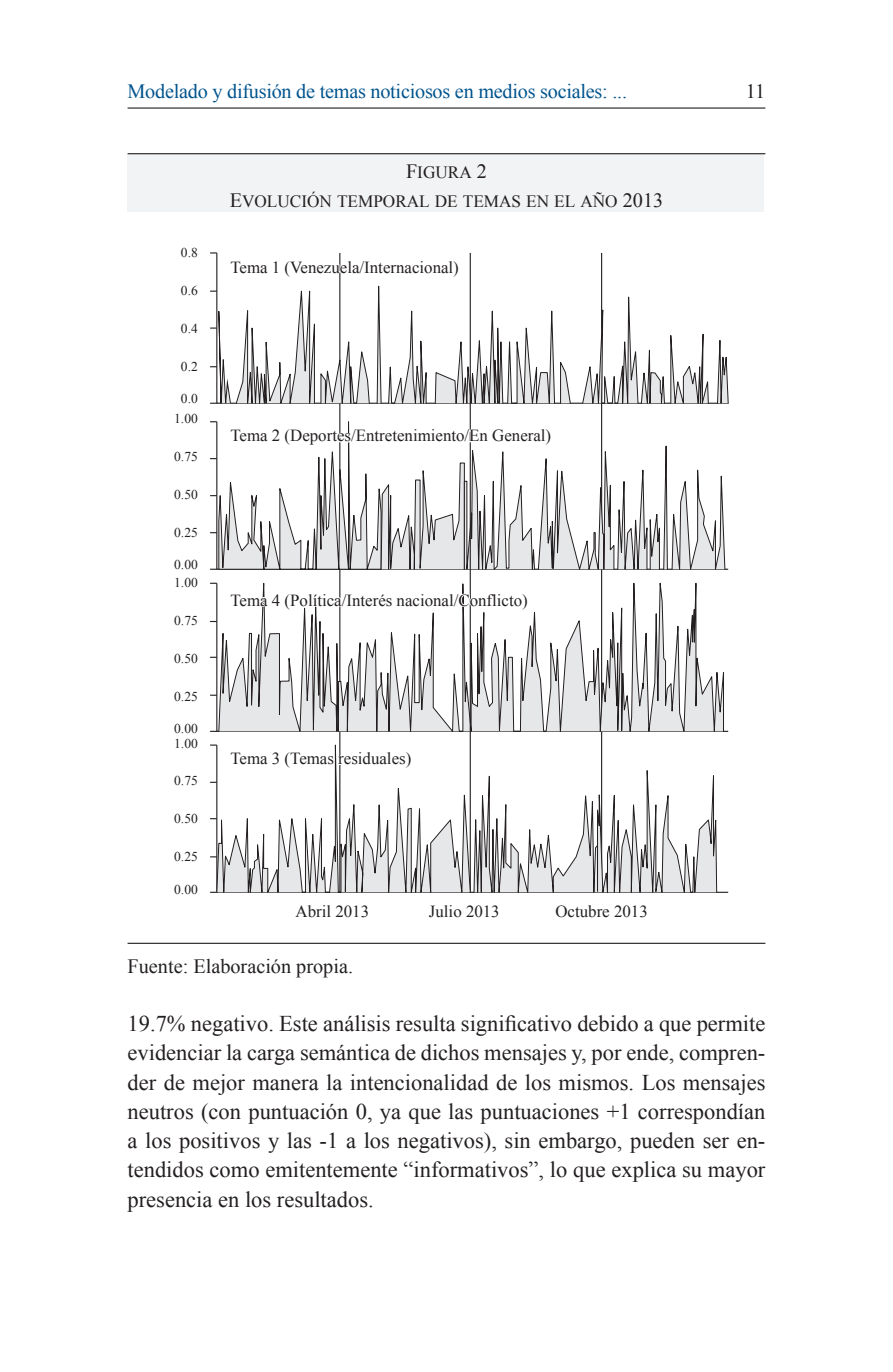
<style>
.page{position:relative;width:893px;height:1372px;background:#fff}
.page>*{position:absolute;margin:0;border:0;box-sizing:border-box;transform-origin:0 0}
.t1{font:22.5px/29.2px "Times New Roman";color:#231f20;text-align:justify}
.t2{font:20.25px "Times New Roman";letter-spacing:-.015em;color:#00548e}
.t3{font:20.25px "Times New Roman";color:#231f20}
.t4{font:17.32px/29.2px "Times New Roman PSMT SC850";color:#231f20;text-align:center}
.t5{font:16.88px "Times New Roman";color:#231f20}
.t6{font:13.5px/20px "Times New Roman";color:#231f20}
.s1{font-size:20.25px}
</style>
<div class="page">
<hr style="left:128px;top:107px;width:637px;height:2px;background:#231f20">
<div style="left:128px;top:154px;width:636px;height:58px;background:#f2f3f4"></div>
<hr style="left:128px;top:153px;width:637px;height:1px;background:#231f20">
<hr style="left:128px;top:942px;width:637px;height:1px;background:#231f20">
<svg style="left:210px;top:730px;width:6px;height:2px"></svg>
<svg style="left:220px;top:658px;width:504px;height:85px"></svg>
<hr style="left:470px;top:253px;width:1px;height:639px;background:#231f20">
<svg style="left:216px;top:688px;width:255px;height:205px"></svg>
<svg style="left:473px;top:743px;width:244px;height:150px"></svg>
<svg style="left:190px;top:107px;width:539px;height:551px"></svg>
<svg style="left:229px;top:749px;width:175px;height:21px"></svg>
<p class="t2" style="left:128px;top:77px;width:501px">Modelado y difusión de temas noticiosos en medios sociales: ...</p>
<p class="t3" style="left:746px;top:77px;width:21px">11</p>
<p class="t6" style="left:181px;top:242px;width:18px">0.8</p>
<p class="t6" style="left:181px;top:280px;width:18px">0.6</p>
<p class="t6" style="left:181px;top:318px;width:18px">0.4</p>
<p class="t6" style="left:181px;top:356px;width:18px">0.2</p>
<p class="t6" style="left:174px;top:388px;width:25px;text-align:center">0.0<br>1.00</p>
<p class="t6" style="left:174px;top:446px;width:25px">0.75</p>
<p class="t6" style="left:174px;top:484px;width:25px">0.50</p>
<p class="t6" style="left:174px;top:522px;width:25px">0.25</p>
<p class="t6" style="left:174px;top:555px;width:25px;line-height:17.6px">0.00<br>1.00</p>
<p class="t6" style="left:174px;top:609px;width:25px">0.75</p>
<p class="t6" style="left:174px;top:647px;width:25px">0.50</p>
<p class="t6" style="left:174px;top:685px;width:25px">0.25</p>
<p class="t6" style="left:174px;top:720px;width:25px;line-height:14.8px">0.00<br>1.00</p>
<p class="t6" style="left:174px;top:770px;width:25px">0.75</p>
<p class="t6" style="left:174px;top:808px;width:25px">0.50</p>
<p class="t6" style="left:174px;top:846px;width:25px">0.25</p>
<p class="t6" style="left:174px;top:878px;width:25px">0.00</p>
<p class="t4" style="left:230px;top:157px;width:435px"><span class="s1">F</span>IGURA <span class="s1">2<br>E</span>VOLUCIÓN TEMPORAL DE TEMAS EN EL AÑO <span class="s1">2013</span></p>
<p class="t5" style="left:230px;top:256px;width:230px">Tema 1 (Venezuela/Internacional)</p>
<p class="t5" style="left:230px;top:424px;width:322px">Tema 2 (Deportes/Entretenimiento/En General)</p>
<p class="t5" style="left:230px;top:589px;width:299px">Tema 4 (Política/Interés nacional/Conflicto)</p>
<p class="t5" style="left:230px;top:747px;width:182px">Tema 3 (Temas residuales)</p>
<p class="t5" style="left:296px;top:899px;width:75px">Abril 2013</p>
<p class="t5" style="left:429px;top:899px;width:72px">Julio 2013</p>
<p class="t5" style="left:555px;top:899px;width:94px">Octubre 2013</p>
<p class="t3" style="left:128px;top:952px;width:227px">Fuente: Elaboración propia.</p>
<p class="t1" style="left:128px;top:1008px;width:639px">19.7% negativo. Este análisis resulta significativo debido a que permite evidenciar la carga semántica de dichos mensajes y, por ende, compren&shy;der de mejor manera la intencionalidad de los mismos. Los mensajes neutros (con puntuación 0, ya que las puntuaciones +1 correspondían a los positivos y las -1 a los negativos), sin embargo, pueden ser en&shy;tendidos como emitentemente “informativos”, lo que explica su mayor presencia en los resultados.</p>
</div>
